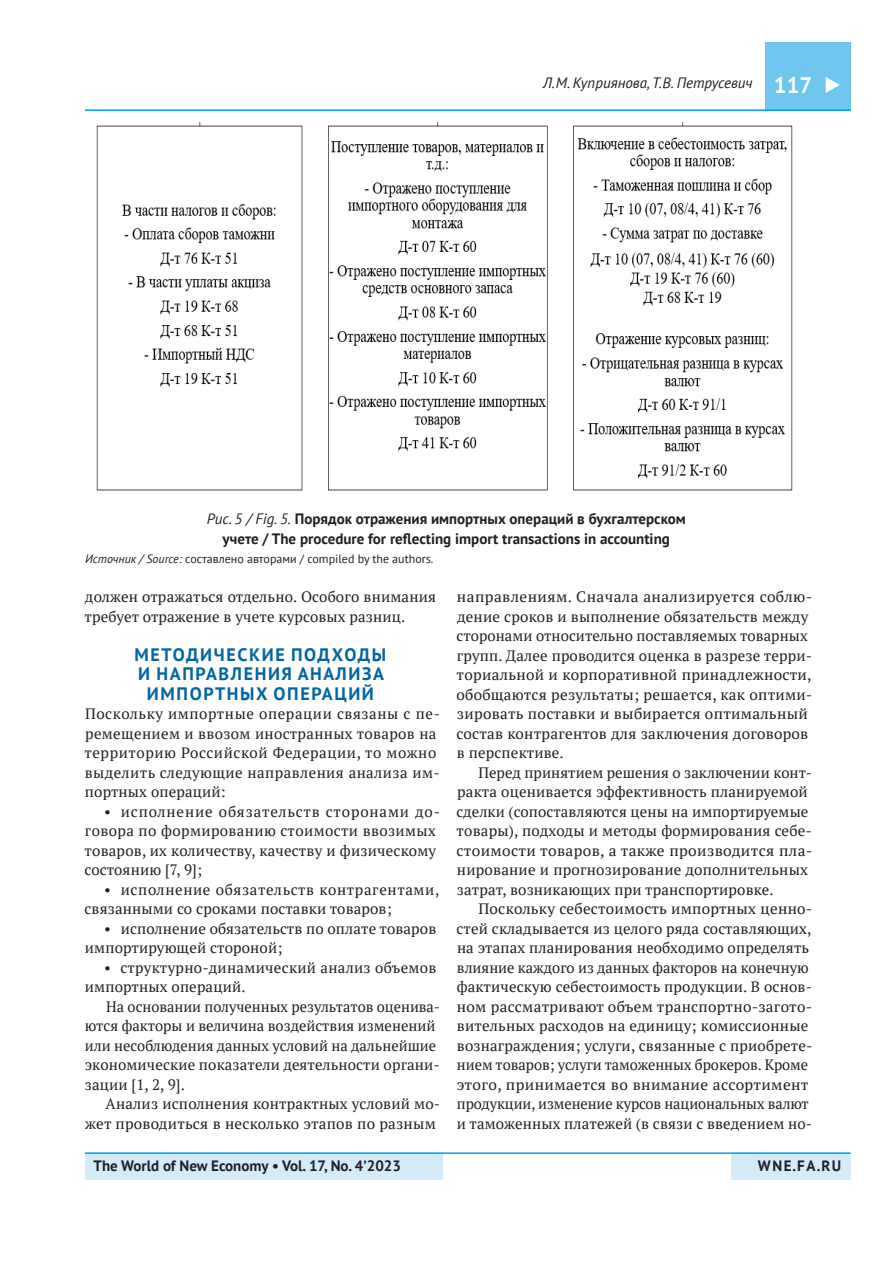
<style>
.page{position:relative;width:893px;height:1263px;background:#fff}
.page>*{position:absolute;margin:0;border:0;box-sizing:border-box;transform-origin:0 0}
.t1{font:700 22.5px "PT Sans";color:#fff}
.t2{font:700 18px/19.5px "PT Sans";letter-spacing:.09em;color:#0065a4;text-align:center}
.t3{font:15px/19.5px "PT Serif";letter-spacing:.01em;color:#231f20}
.t4{font:700 15px/19.5px "PT Sans";color:#231f20;text-align:center}
.t5{font:15px/19.5px "PT Serif";letter-spacing:.03em;color:#231f20}
.t6{font:italic 15px "PT Sans";color:#231f20}
.t7{font:12px "PT Sans";color:#231f20}
.s1{font-weight:400;font-style:italic}
.s2{font-style:italic}
</style>
<div class="page">
<div style="left:765px;top:43px;width:85px;height:68px;background:#6fc6ef"></div>
<hr style="left:85px;top:109px;width:765px;height:2px;background:#00a1e3">
<div style="left:85px;top:1152px;width:357px;height:28px;background:#d4ecf9"></div>
<div style="left:731px;top:1152px;width:119px;height:28px;background:#d4ecf9"></div>
<hr style="left:85px;top:1152px;width:765px;height:2px;background:#00a1e3">
<svg style="left:826px;top:77px;width:14px;height:16px"></svg>
<img style="left:96px;top:123px;width:697px;height:368px">
<p class="t6" style="left:543px;top:74px;width:211px">Л.М. Куприянова, Т.В. Петрусевич</p>
<h1 class="t1" style="left:774px;top:70px;width:40px">117</h1>
<p class="t4" style="left:207px;top:509px;width:481px"><span class="s1">Рис. 5 / Fig. 5.</span> Порядок отражения импортных операций в бухгалтерском учете / The procedure for reflecting import transactions in accounting</p>
<p class="t7" style="left:85px;top:551px;width:350px"><span class="s2">Источник / Source:</span> составлено авторами / compiled by the authors.</p>
<p class="t3" style="left:85px;top:587px;width:353px">должен отражаться отдельно. Особого внимания требует отражение в учете курсовых разниц.</p>
<p class="t2" style="left:135px;top:644px;width:253px">Методические подходы и направления анализа импортных операций</p>
<p class="t5" style="left:85px;top:704px;width:357px">Поскольку импортные операции связаны с пе&shy;ремещением и ввозом иностранных товаров на территорию Российской Федерации, то можно выделить следующие направления анализа им&shy;портных операций:</p>
<p class="t3" style="left:85px;top:801px;width:357px;text-indent:20px">• исполнение обязательств сторонами до&shy;говора по формированию стоимости ввозимых товаров, их количеству, качеству и физическому состоянию [7, 9];</p>
<p class="t3" style="left:85px;top:879px;width:356px;text-indent:20px">• исполнение обязательств контрагентами, связанными со сроками поставки товаров;</p>
<p class="t3" style="left:85px;top:918px;width:353px;text-indent:19px">• исполнение обязательств по оплате товаров импортирующей стороной;</p>
<p class="t3" style="left:85px;top:957px;width:353px;text-indent:19px">• структурно-динамический анализ объемов импортных операций.</p>
<p class="t3" style="left:85px;top:996px;width:357px;text-indent:22px">На основании полученных результатов оценива&shy;ются факторы и величина воздействия изменений или несоблюдения данных условий на дальнейшие экономические показатели деятельности органи&shy;зации [1, 2, 9].</p>
<p class="t3" style="left:85px;top:1094px;width:357px;text-align:right">Анализ исполнения контрактных условий мо&shy;жет проводиться в несколько этапов по разным</p>
<p class="t3" style="left:457px;top:587px;width:357px">направлениям. Сначала анализируется соблю&shy;дение сроков и выполнение обязательств между сторонами относительно поставляемых товарных групп. Далее проводится оценка в разрезе терри&shy;ториальной и корпоративной принадлежности, обобщаются результаты; решается, как оптими&shy;зировать поставки и выбирается оптимальный состав контрагентов для заключения договоров в перспективе.</p>
<p class="t3" style="left:457px;top:762px;width:357px;text-indent:22px">Перед принятием решения о заключении конт&shy;ракта оценивается эффективность планируемой сделки (сопоставляются цены на импортируемые товары), подходы и методы формирования себе&shy;стоимости товаров, а также производится пла&shy;нирование и прогнозирование дополнительных затрат, возникающих при транспортировке.</p>
<p class="t3" style="left:457px;top:899px;width:357px;text-indent:22px">Поскольку себестоимость импортных ценно&shy;стей складывается из целого ряда составляющих, на этапах планирования необходимо определять влияние каждого из данных факторов на конечную фактическую себестоимость продукции. В основ&shy;ном рассматривают объем транспортно-загото&shy;вительных расходов на единицу; комиссионные вознаграждения; услуги, связанные с приобрете&shy;нием товаров; услуги таможенных брокеров. Кроме этого, принимается во внимание ассортимент продукции, изменение курсов национальных валют и таможенных платежей (в связи с введением но-</p>
<p class="t4" style="left:94px;top:1156px;width:309px">The World of New Economy • Vol. 17, No. 4’2023</p>
<p class="t4" style="left:758px;top:1156px;width:85px">wne.fa.ru</p>
</div>
